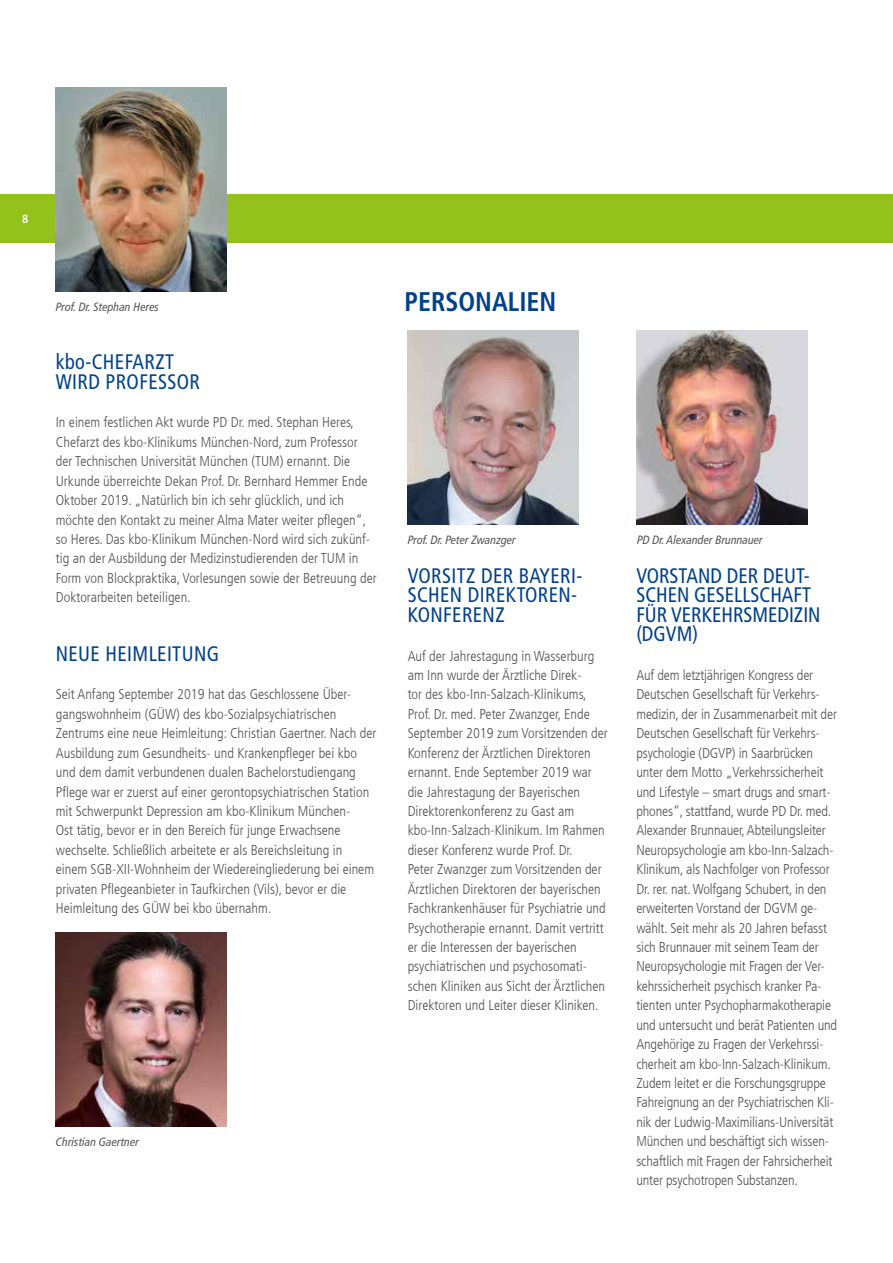
<style>
.page{position:relative;width:893px;height:1263px;background:#fff}
.page>*{position:absolute;margin:0;border:0;box-sizing:border-box;transform-origin:0 0}
.t1{font:700 condensed 27px "Frutiger LT Com";color:#004189;scale:.96 1}
.t2{font:condensed 21px/19.5px "Frutiger LT Com";letter-spacing:.02em;color:#004189;scale:.96 1}
.t3{font:condensed 21px/19.5px "Frutiger LT Com";color:#004189;scale:.96 1}
.t4{font:300 condensed 14.25px/19.4px "Frutiger LT Com";color:#565656}
.t5{font:italic condensed 12px "Frutiger LT Com";color:#565656}
.t6{font:700 condensed 12px "Frutiger LT Com";color:#fff}
.s1{font-size:21.45px}
</style>
<div class="page">
<div style="left:0;top:194px;width:893px;height:49px;background:#94c11c"></div>
<img style="left:56px;top:87px;width:170px;height:204px">
<img style="left:408px;top:330px;width:170px;height:195px">
<img style="left:56px;top:932px;width:170px;height:195px">
<img style="left:636px;top:330px;width:171px;height:195px">
<p class="t6" style="left:22px;top:212px;width:8px">8</p>
<p class="t5" style="left:56px;top:300px;width:105px">Prof. Dr. Stephan Heres</p>
<h2 class="t2" style="left:56px;top:352px;width:152px"><span class="s1">kbo</span>-CHEFARZT<br>WIRD PROFESSOR</h2>
<p class="t4" style="left:56px;top:413px;width:322px">In einem festlichen Akt wurde PD Dr. med. Stephan Heres, Chefarzt des kbo-Klinikums München-Nord, zum Professor der Technischen Universität München (TUM) ernannt. Die Urkunde überreichte Dekan Prof. Dr. Bernhard Hemmer Ende Oktober 2019. „Natürlich bin ich sehr glücklich, und ich möchte den Kontakt zu meiner Alma Mater weiter pflegen“, so Heres. Das kbo-Klinikum München-Nord wird sich zukünf&shy;tig an der Ausbildung der Medizinstudierenden der TUM in Form von Blockpraktika, Vorlesungen sowie der Betreuung der Doktorarbeiten beteiligen.</p>
<h2 class="t2" style="left:56px;top:644px;width:172px">NEUE HEIMLEITUNG</h2>
<p class="t4" style="left:56px;top:685px;width:322px">Seit Anfang September 2019 hat das Geschlossene Über&shy;gangswohnheim (GÜW) des kbo-Sozialpsychiatrischen Zentrums eine neue Heimleitung: Christian Gaertner. Nach der Ausbildung zum Gesundheits- und Krankenpfleger bei kbo und dem damit verbundenen dualen Bachelorstudiengang Pflege war er zuerst auf einer gerontopsychiatrischen Station mit Schwerpunkt Depression am kbo-Klinikum München-<br>Ost tätig, bevor er in den Bereich für junge Erwachsene wechselte. Schließlich arbeitete er als Bereichsleitung in einem SGB-XII-Wohnheim der Wiedereingliederung bei einem privaten Pflegeanbieter in Taufkirchen (Vils), bevor er die Heimleitung des GÜW bei kbo übernahm.</p>
<p class="t5" style="left:56px;top:1135px;width:85px">Christian Gaertner</p>
<h1 class="t1" style="left:405px;top:285px;width:160px">PERSONALIEN</h1>
<p class="t5" style="left:408px;top:533px;width:109px">Prof. Dr. Peter Zwanzger</p>
<p class="t5" style="left:637px;top:533px;width:127px">PD Dr. Alexander Brunnauer</p>
<h2 class="t2" style="left:408px;top:566px;width:183px">VORSITZ DER BAYERI-<br>SCHEN DIREKTOREN-<br>KONFERENZ</h2>
<p class="t4" style="left:408px;top:646px;width:202px">Auf der Jahrestagung in Wasserburg am Inn wurde der Ärztliche Direk-<br>tor des kbo-Inn-Salzach-Klinikums, Prof. Dr. med. Peter Zwanzger, Ende September 2019 zum Vorsitzenden der Konferenz der Ärztlichen Direktoren ernannt. Ende September 2019 war die Jahrestagung der Bayerischen Direktorenkonferenz zu Gast am kbo-Inn-Salzach-Klinikum. Im Rahmen dieser Konferenz wurde Prof. Dr.<br>Peter Zwanzger zum Vorsitzenden der Ärztlichen Direktoren der bayerischen Fachkrankenhäuser für Psychiatrie und Psychotherapie ernannt. Damit vertritt er die Interessen der bayerischen psychiatrischen und psychosomati&shy;schen Kliniken aus Sicht der Ärztlichen Direktoren und Leiter dieser Kliniken.</p>
<h2 class="t3" style="left:636px;top:566px;width:193px">VORSTAND DER DEUT-<br>SCHEN GESELLSCHAFT<br>FÜR VERKEHRSMEDIZIN (DGVM)</h2>
<p class="t4" style="left:636px;top:665px;width:202px">Auf dem letztjährigen Kongress der Deutschen Gesellschaft für Verkehrs&shy;medizin, der in Zusammenarbeit mit der Deutschen Gesellschaft für Verkehrs&shy;psychologie (DGVP) in Saarbrücken unter dem Motto „Verkehrssicherheit und Lifestyle – smart drugs and smart&shy;phones“, stattfand, wurde PD Dr. med.<br>Alexander Brunnauer, Abteilungsleiter Neuropsychologie am kbo-Inn-Salzach-Klinikum, als Nachfolger von Professor Dr. rer. nat. Wolfgang Schubert, in den erweiterten Vorstand der DGVM ge&shy;wählt. Seit mehr als 20 Jahren befasst sich Brunnauer mit seinem Team der Neuropsychologie mit Fragen der Ver&shy;kehrssicherheit psychisch kranker Pa&shy;tienten unter Psychopharmakotherapie und untersucht und berät Patienten und Angehörige zu Fragen der Verkehrssi&shy;cherheit am kbo-Inn-Salzach-Klinikum.<br>Zudem leitet er die Forschungsgruppe Fahreignung an der Psychiatrischen Kli&shy;nik der Ludwig-Maximilians-Universität München und beschäftigt sich wissen&shy;schaftlich mit Fragen der Fahrsicherheit unter psychotropen Substanzen.</p>
</div>
